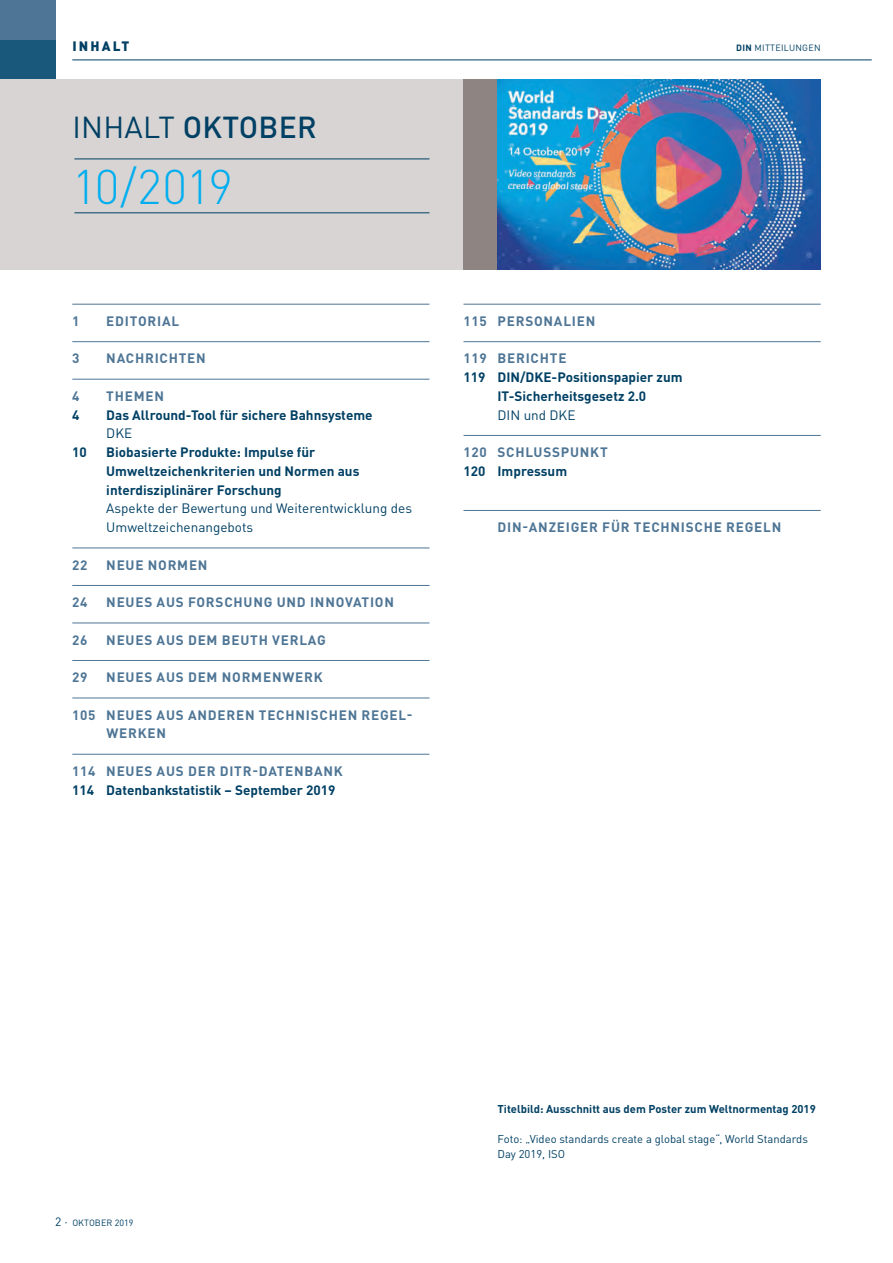
<style>
.page{position:relative;width:893px;height:1263px;background:#fff}
.page>*{position:absolute;margin:0;border:0;box-sizing:border-box;transform-origin:0 0}
.t1{font:300 48px "DINOT";letter-spacing:-.03em;color:#00aeef}
.t2{font:500 30px "DINOT";letter-spacing:.01em;color:#004064}
.Inhalt_Rubrik{font:700 13.5px/18.8px "DINOT";letter-spacing:.06em;color:#4e7595}
.Inhalt_ÜB{font:700 13.5px/18.8px "DINOT";color:#004064}
.Inhalt_fließ{font:13.5px/18.8px "DINOT";color:#004064}
.t3{font:900 13.5px "DINOT";letter-spacing:.16em;color:#004064}
.Inhalt_Titelbild{font:11.25px/15px "DINOT";color:#004064}
.Inhalt_Titelbild-2{font:700 11.25px "DINOT";color:#004064}
.t4{font:9px "DINOT";letter-spacing:.03em;color:#004064}
.t5{font:9px "DINOT";letter-spacing:.005em;color:#004064}
.s1{font-weight:700}
.s2{font-weight:400}
.s3{font-size:12px}
</style>
<div class="page">
<hr style="left:72px;top:60px;width:800px;height:1px;background:#004064">
<div style="left:0;top:0;width:55px;height:79px;background:#19587b"></div>
<div style="left:0;top:0;width:55px;height:39px;background:#4e7595"></div>
<div style="left:0;top:79px;width:497px;height:191px;background:#d8d4d3"></div>
<div style="left:463px;top:79px;width:34px;height:191px;background:#8e8582"></div>
<hr style="left:72px;top:304px;width:357px;height:1px;background:#4e7595">
<hr style="left:72px;top:341px;width:357px;height:1px;background:#4e7595">
<hr style="left:72px;top:379px;width:357px;height:1px;background:#4e7595">
<hr style="left:72px;top:548px;width:357px;height:1px;background:#4e7595">
<hr style="left:72px;top:585px;width:357px;height:1px;background:#4e7595">
<hr style="left:72px;top:623px;width:357px;height:1px;background:#4e7595">
<hr style="left:72px;top:660px;width:357px;height:1px;background:#4e7595">
<hr style="left:72px;top:698px;width:357px;height:1px;background:#4e7595">
<hr style="left:72px;top:754px;width:357px;height:1px;background:#4e7595">
<hr style="left:463px;top:304px;width:358px;height:1px;background:#4e7595">
<hr style="left:463px;top:341px;width:358px;height:1px;background:#4e7595">
<hr style="left:463px;top:435px;width:358px;height:1px;background:#4e7595">
<hr style="left:463px;top:510px;width:358px;height:1px;background:#4e7595">
<hr style="left:74px;top:159px;width:355px;height:1px;background:#004064">
<hr style="left:74px;top:212px;width:355px;height:1px;background:#004064">
<img style="left:497px;top:79px;width:324px;height:190px">
<p class="t3" style="left:72px;top:37px;width:59px">INHALT</p>
<p class="t4" style="left:736px;top:42px;width:86px"><span class="s1">DIN</span> MITTEILUNGEN</p>
<p class="t2" style="left:72px;top:108px;width:246px"><span class="s2">INHALT</span> OKTOBER</p>
<p class="t1" style="left:72px;top:157px;width:162px">10/2019</p>
<p class="Inhalt_Rubrik" style="left:72px;top:311px;width:9px">1</p>
<p class="Inhalt_Rubrik" style="left:106px;top:311px;width:74px">EDITORIAL</p>
<p class="Inhalt_Rubrik" style="left:72px;top:349px;width:9px">3</p>
<p class="Inhalt_Rubrik" style="left:106px;top:349px;width:101px">NACHRICHTEN</p>
<p class="Inhalt_Rubrik" style="left:72px;top:386px;width:9px">4</p>
<p class="Inhalt_Rubrik" style="left:106px;top:386px;width:59px">THEMEN</p>
<p class="Inhalt_ÜB" style="left:72px;top:405px;width:9px">4</p>
<p class="Inhalt_ÜB" style="left:106px;top:405px;width:268px">Das Allround-Tool für sichere Bahnsysteme</p>
<p class="Inhalt_fließ" style="left:106px;top:424px;width:18px">DKE</p>
<p class="Inhalt_ÜB" style="left:72px;top:442px;width:16px">10</p>
<p class="Inhalt_ÜB" style="left:106px;top:442px;width:255px">Biobasierte Produkte: Impulse für<br>Umweltzeichenkriterien und Normen aus interdisziplinärer Forschung</p>
<p class="Inhalt_fließ" style="left:106px;top:499px;width:307px">Aspekte der Bewertung und Weiterentwicklung des<br>Umweltzeichenangebots</p>
<p class="Inhalt_Rubrik" style="left:72px;top:555px;width:17px">22</p>
<p class="Inhalt_Rubrik" style="left:106px;top:555px;width:103px">NEUE NORMEN</p>
<p class="Inhalt_Rubrik" style="left:72px;top:592px;width:17px">24</p>
<p class="Inhalt_Rubrik" style="left:106px;top:592px;width:289px">NEUES AUS FORSCHUNG UND INNOVATION</p>
<p class="Inhalt_Rubrik" style="left:72px;top:630px;width:17px">26</p>
<p class="Inhalt_Rubrik" style="left:106px;top:630px;width:221px">NEUES AUS DEM BEUTH VERLAG</p>
<p class="Inhalt_Rubrik" style="left:72px;top:667px;width:17px">29</p>
<p class="Inhalt_Rubrik" style="left:106px;top:667px;width:218px">NEUES AUS DEM NORMENWERK</p>
<p class="Inhalt_Rubrik" style="left:106px;top:705px;width:308px;text-indent:-34px">105 NEUES AUS ANDEREN TECHNISCHEN REGEL-<br>WERKEN</p>
<p class="Inhalt_Rubrik" style="left:72px;top:761px;width:272px">114 NEUES AUS DER DITR-DATENBANK</p>
<p class="Inhalt_ÜB" style="left:72px;top:780px;width:265px">114 Datenbankstatistik – September 2019</p>
<p class="Inhalt_Rubrik" style="left:463px;top:311px;width:133px">115 PERSONALIEN</p>
<p class="Inhalt_Rubrik" style="left:463px;top:349px;width:104px">119 BERICHTE</p>
<p class="Inhalt_ÜB" style="left:463px;top:367px;width:221px;text-align:center">119 DIN/DKE-Positionspapier zum<br>IT-Sicherheitsgesetz 2.0</p>
<p class="Inhalt_fließ" style="left:497px;top:405px;width:70px">DIN und DKE</p>
<p class="Inhalt_Rubrik" style="left:463px;top:442px;width:146px">120 SCHLUSSPUNKT</p>
<p class="Inhalt_ÜB" style="left:463px;top:461px;width:105px">120 Impressum</p>
<p class="Inhalt_Rubrik" style="left:497px;top:517px;width:285px">DIN-ANZEIGER FÜR TECHNISCHE REGELN</p>
<p class="t5" style="left:55px;top:1217px;width:80px"><span class="s3">2 ·</span> Oktober 2019</p>
<p class="Inhalt_Titelbild-2" style="left:497px;top:1102px;width:320px">Titelbild: Ausschnitt aus dem Poster zum Weltnormentag 2019</p>
<p class="Inhalt_Titelbild" style="left:497px;top:1132px;width:312px">Foto: „Video standards create a global stage“, World Standards<br>Day 2019, ISO</p>
</div>
